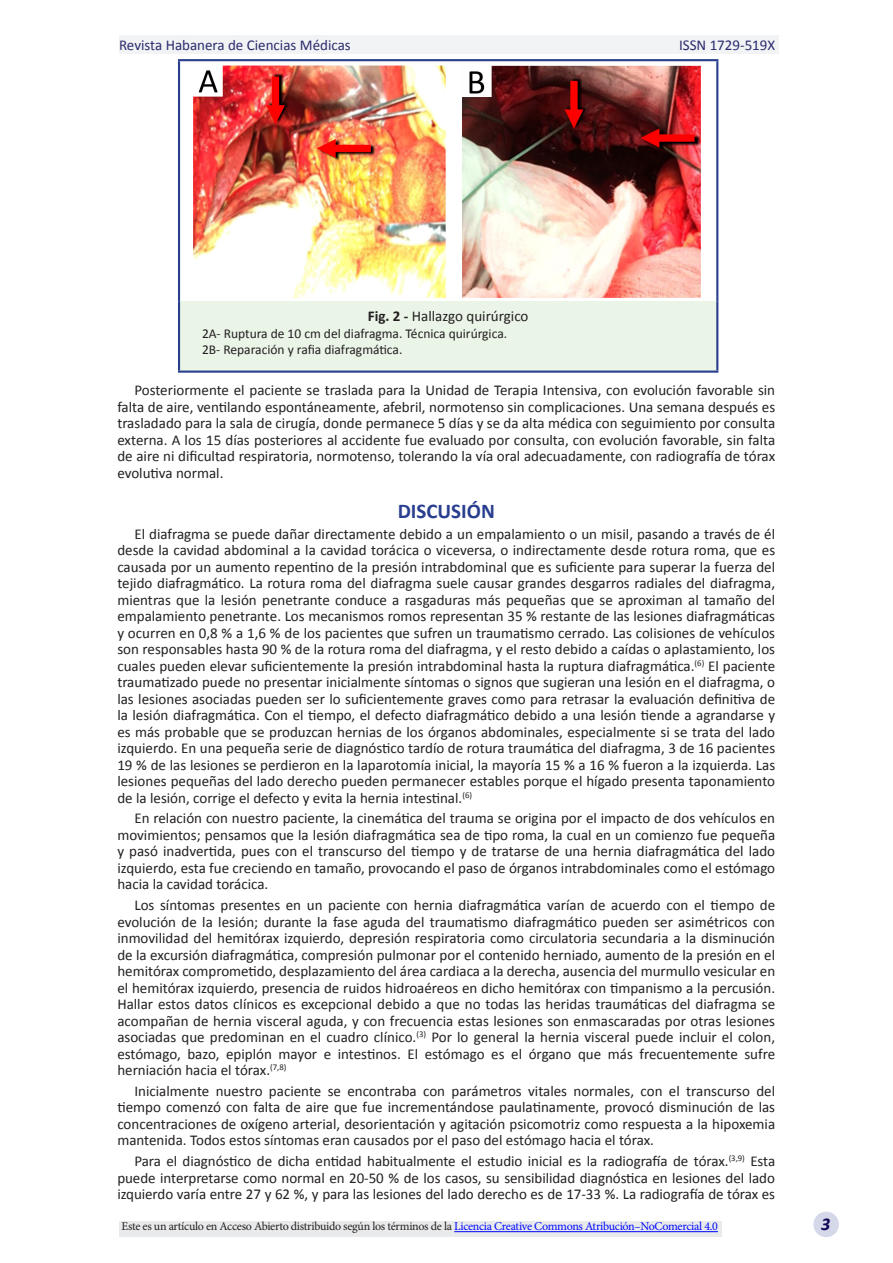
<style>
.page{position:relative;width:893px;height:1263px;background:#fff}
.page>*{position:absolute;margin:0;border:0;box-sizing:border-box;transform-origin:0 0}
.No_Spacing{font:700 21px "Calibri";color:#293e8f}
.t1{font:italic 700 18px "Calibri";color:#100656}
.No_Spacing-2{font:15px/16.5px "Calibri";color:#231f20;text-align:justify}
.t2{font:15px "Calibri";color:#2b2c6e}
.t3{font:13.5px "Calibri";color:#231f20}
.t4{font:12px "Minion Pro";letter-spacing:-.025em;color:#231f20}
.s1{font-weight:700}
.s2{color:#0009ff}
</style>
<div class="page">
<div style="left:119px;top:35px;width:659px;height:19px;background:#f2f3f4"></div>
<div style="left:119px;top:1222px;width:603px;height:15px;background:#e9eaeb"></div>
<hr style="left:454px;top:1231px;width:264px;height:1px;background:#0009ff">
<div style="left:813px;top:1211px;width:26px;height:26px;background:#d4d8e9;border-radius:50%"></div>
<div style="left:179px;top:60px;width:538px;height:241px;background:linear-gradient(to right,#fff,#fff)"></div>
<div style="left:179px;top:301px;width:538px;height:71px;background:#eaf4e7"></div>
<hr style="left:178px;top:59px;width:540px;height:2px;background:#293e8f">
<hr style="left:178px;top:61px;width:2px;height:240px;background:#293e8f">
<hr style="left:716px;top:61px;width:2px;height:240px;background:#293e8f">
<hr style="left:178px;top:301px;width:2px;height:70px;background:#293e8f">
<hr style="left:716px;top:301px;width:2px;height:70px;background:#293e8f">
<hr style="left:178px;top:371px;width:540px;height:2px;background:#293e8f">
<img style="left:193px;top:66px;width:508px;height:231px">
<p class="t2" style="left:119px;top:35px;width:233px">Revista Habanera de Ciencias Médicas</p>
<p class="t2" style="left:679px;top:35px;width:98px">ISSN 1729-519X</p>
<p class="No_Spacing-2" style="left:368px;top:308px;width:162px"><span class="s1">Fig. 2 -</span> Hallazgo quirúrgico</p>
<p class="t3" style="left:202px;top:324px;width:307px">2A- Ruptura de 10 cm del diafragma. Técnica quirúrgica.</p>
<p class="t3" style="left:202px;top:341px;width:202px">2B- Reparación y rafia diafragmática.</p>
<p class="No_Spacing-2" style="left:117px;top:382px;width:659px;text-indent:17px">Posteriormente el paciente se traslada para la Unidad de Terapia Intensiva, con evolución favorable sin falta de aire, ventilando espontáneamente, afebril, normotenso sin complicaciones. Una semana después es trasladado para la sala de cirugía, donde permanece 5 días y se da alta médica con seguimiento por consulta externa. A los 15 días posteriores al accidente fue evaluado por consulta, con evolución favorable, sin falta de aire ni dificultad respiratoria, normotenso, tolerando la vía oral adecuadamente, con radiografía de tórax evolutiva normal.</p>
<p class="No_Spacing" style="left:398px;top:497px;width:99px">DISCUSIÓN</p>
<p class="No_Spacing-2" style="left:117px;top:525px;width:659px;text-indent:17px">El diafragma se puede dañar directamente debido a un empalamiento o un misil, pasando a través de él desde la cavidad abdominal a la cavidad torácica o viceversa, o indirectamente desde rotura roma, que es causada por un aumento repentino de la presión intrabdominal que es suficiente para superar la fuerza del tejido diafragmático. La rotura roma del diafragma suele causar grandes desgarros radiales del diafragma, mientras que la lesión penetrante conduce a rasgaduras más pequeñas que se aproximan al tamaño del empalamiento penetrante. Los mecanismos romos representan 35 % restante de las lesiones diafragmáticas y ocurren en 0,8 % a 1,6 % de los pacientes que sufren un traumatismo cerrado. Las colisiones de vehículos son responsables hasta 90 % de la rotura roma del diafragma, y el resto debido a caídas o aplastamiento, los cuales pueden elevar suficientemente la presión intrabdominal hasta la ruptura diafragmática.<sup>(6)</sup> El paciente traumatizado puede no presentar inicialmente síntomas o signos que sugieran una lesión en el diafragma, o las lesiones asociadas pueden ser lo suficientemente graves como para retrasar la evaluación definitiva de la lesión diafragmática. Con el tiempo, el defecto diafragmático debido a una lesión tiende a agrandarse y es más probable que se produzcan hernias de los órganos abdominales, especialmente si se trata del lado izquierdo. En una pequeña serie de diagnóstico tardío de rotura traumática del diafragma, 3 de 16 pacientes 19 % de las lesiones se perdieron en la laparotomía inicial, la mayoría 15 % a 16 % fueron a la izquierda. Las lesiones pequeñas del lado derecho pueden permanecer estables porque el hígado presenta taponamiento de la lesión, corrige el defecto y evita la hernia intestinal.<sup>(6)</sup></p>
<p class="No_Spacing-2" style="left:117px;top:810px;width:659px;text-indent:17px">En relación con nuestro paciente, la cinemática del trauma se origina por el impacto de dos vehículos en movimientos; pensamos que la lesión diafragmática sea de tipo roma, la cual en un comienzo fue pequeña y pasó inadvertida, pues con el transcurso del tiempo y de tratarse de una hernia diafragmática del lado izquierdo, esta fue creciendo en tamaño, provocando el paso de órganos intrabdominales como el estómago hacia la cavidad torácica.</p>
<p class="No_Spacing-2" style="left:117px;top:897px;width:659px;text-indent:17px">Los síntomas presentes en un paciente con hernia diafragmática varían de acuerdo con el tiempo de evolución de la lesión; durante la fase aguda del traumatismo diafragmático pueden ser asimétricos con inmovilidad del hemitórax izquierdo, depresión respiratoria como circulatoria secundaria a la disminución de la excursión diafragmática, compresión pulmonar por el contenido herniado, aumento de la presión en el hemitórax comprometido, desplazamiento del área cardiaca a la derecha, ausencia del murmullo vesicular en el hemitórax izquierdo, presencia de ruidos hidroaéreos en dicho hemitórax con timpanismo a la percusión.<br>Hallar estos datos clínicos es excepcional debido a que no todas las heridas traumáticas del diafragma se acompañan de hernia visceral aguda, y con frecuencia estas lesiones son enmascaradas por otras lesiones asociadas que predominan en el cuadro clínico.<sup>(3)</sup> Por lo general la hernia visceral puede incluir el colon, estómago, bazo, epiplón mayor e intestinos. El estómago es el órgano que más frecuentemente sufre herniación hacia el tórax.<sup>(7,8)</sup></p>
<p class="No_Spacing-2" style="left:117px;top:1083px;width:659px;text-indent:17px">Inicialmente nuestro paciente se encontraba con parámetros vitales normales, con el transcurso del tiempo comenzó con falta de aire que fue incrementándose paulatinamente, provocó disminución de las concentraciones de oxígeno arterial, desorientación y agitación psicomotriz como respuesta a la hipoxemia mantenida. Todos estos síntomas eran causados por el paso del estómago hacia el tórax.</p>
<p class="No_Spacing-2" style="left:117px;top:1153px;width:659px;text-indent:17px">Para el diagnóstico de dicha entidad habitualmente el estudio inicial es la radiografía de tórax.<sup>(3,9)</sup> Esta puede interpretarse como normal en 20-50 % de los casos, su sensibilidad diagnóstica en lesiones del lado izquierdo varía entre 27 y 62 %, y para las lesiones del lado derecho es de 17-33 %. La radiografía de tórax es</p>
<p class="t4" style="left:121px;top:1218px;width:598px">Este es un artículo en Acceso Abierto distribuido según los términos de la <span class="s2">Licencia Creative Commons Atribución–NoComercial 4.0</span></p>
<p class="t1" style="left:821px;top:1212px;width:11px">3</p>
</div>
